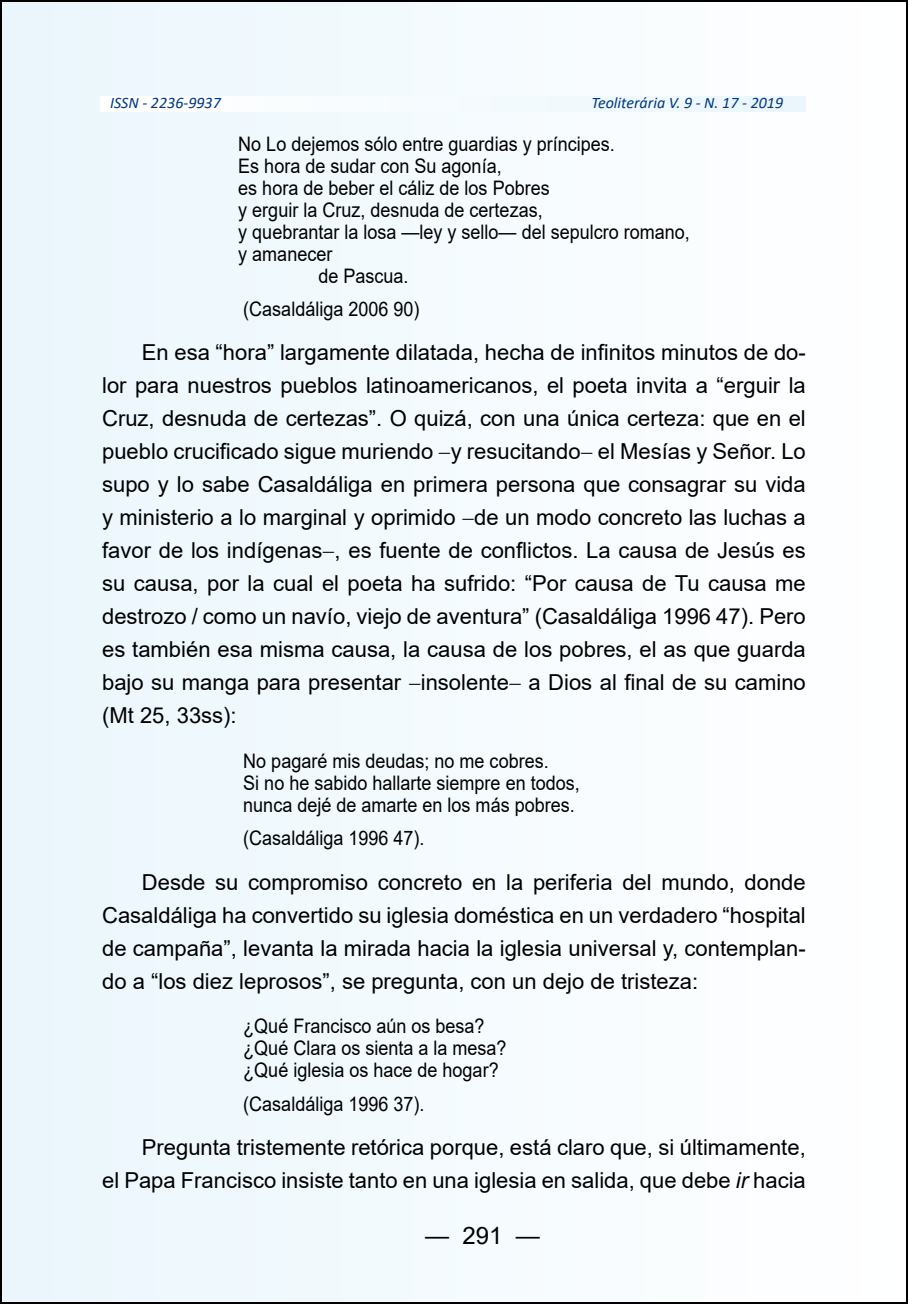
<style>
.page{position:relative;width:908px;height:1304px;background:#fff}
.page>*{position:absolute;margin:0;border:0;box-sizing:border-box;transform-origin:0 0}
.t1{font:24px "Arial";color:#000}
.t2{font:22px/33px "Arial";color:#000;text-align:justify}
.t3{font:20px/22px "Arial";color:#000;scale:.9 1}
.t4{font:italic 16px "Calibri";color:#003882}
.s1{font-style:italic}
</style>
<div class="page">
<div style="left:1px;top:1px;width:905px;height:1302px;background:#f4fbfe"></div>
<p class="t4" style="left:110px;top:92px;width:112px">ISSN - 2236-9937</p>
<p class="t4" style="left:591px;top:92px;width:193px">Teoliterária V. 9 - N. 17 - 2019</p>
<p class="t3" style="left:238px;top:132px;width:419px">No Lo dejemos sólo entre guardias y príncipes.</p>
<p class="t3" style="left:238px;top:154px;width:294px">Es hora de sudar con Su agonía,</p>
<p class="t3" style="left:238px;top:176px;width:347px">es hora de beber el cáliz de los Pobres</p>
<p class="t3" style="left:238px;top:198px;width:339px">y erguir la Cruz, desnuda de certezas,</p>
<p class="t3" style="left:238px;top:220px;width:503px">y quebrantar la losa —ley y sello— del sepulcro romano,</p>
<p class="t3" style="left:238px;top:242px;width:106px">y amanecer</p>
<p class="t3" style="left:318px;top:264px;width:102px">de Pascua.</p>
<p class="t3" style="left:243px;top:298px;width:197px">(Casaldáliga 2006 90)</p>
<p class="t2" style="left:102px;top:336px;width:705px;text-indent:40px">En esa “hora” largamente dilatada, hecha de infinitos minutos de do&shy;lor para nuestros pueblos latinoamericanos, el poeta invita a “erguir la Cruz, desnuda de certezas”. O quizá, con una única certeza: que en el pueblo crucificado sigue muriendo −y resucitando− el Mesías y Señor. Lo supo y lo sabe Casaldáliga en primera persona que consagrar su vida y ministerio a lo marginal y oprimido −de un modo concreto las luchas a favor de los indígenas−, es fuente de conflictos. La causa de Jesús es su causa, por la cual el poeta ha sufrido: “Por causa de Tu causa me destrozo / como un navío, viejo de aventura” (Casaldáliga 1996 47). Pero es también esa misma causa, la causa de los pobres, el as que guarda bajo su manga para presentar −insolente− a Dios al final de su camino (Mt 25, 33ss):</p>
<p class="t3" style="left:243px;top:750px;width:375px">No pagaré mis deudas; no me cobres.<br>Si no he sabido hallarte siempre en todos, nunca dejé de amarte en los más pobres.</p>
<p class="t3" style="left:243px;top:827px;width:203px">(Casaldáliga 1996 47).</p>
<p class="t2" style="left:102px;top:865px;width:704px;text-indent:40px">Desde su compromiso concreto en la periferia del mundo, donde Casaldáliga ha convertido su iglesia doméstica en un verdadero “hospital de campaña”, levanta la mirada hacia la iglesia universal y, contemplan&shy;do a “los diez leprosos”, se pregunta, con un dejo de tristeza:</p>
<p class="t3" style="left:243px;top:1015px;width:294px">¿Qué Francisco aún os besa? ¿Qué Clara os sienta a la mesa? ¿Qué iglesia os hace de hogar?</p>
<p class="t3" style="left:243px;top:1093px;width:203px">(Casaldáliga 1996 37).</p>
<p class="t2" style="left:102px;top:1131px;width:704px;text-align:right">Pregunta tristemente retórica porque, está claro que, si últimamente,<br>el Papa Francisco insiste tanto en una iglesia en salida, que debe <span class="s1">ir</span> hacia</p>
<p class="t1" style="left:425px;top:1218px;width:116px">— 291 —</p>
</div>
